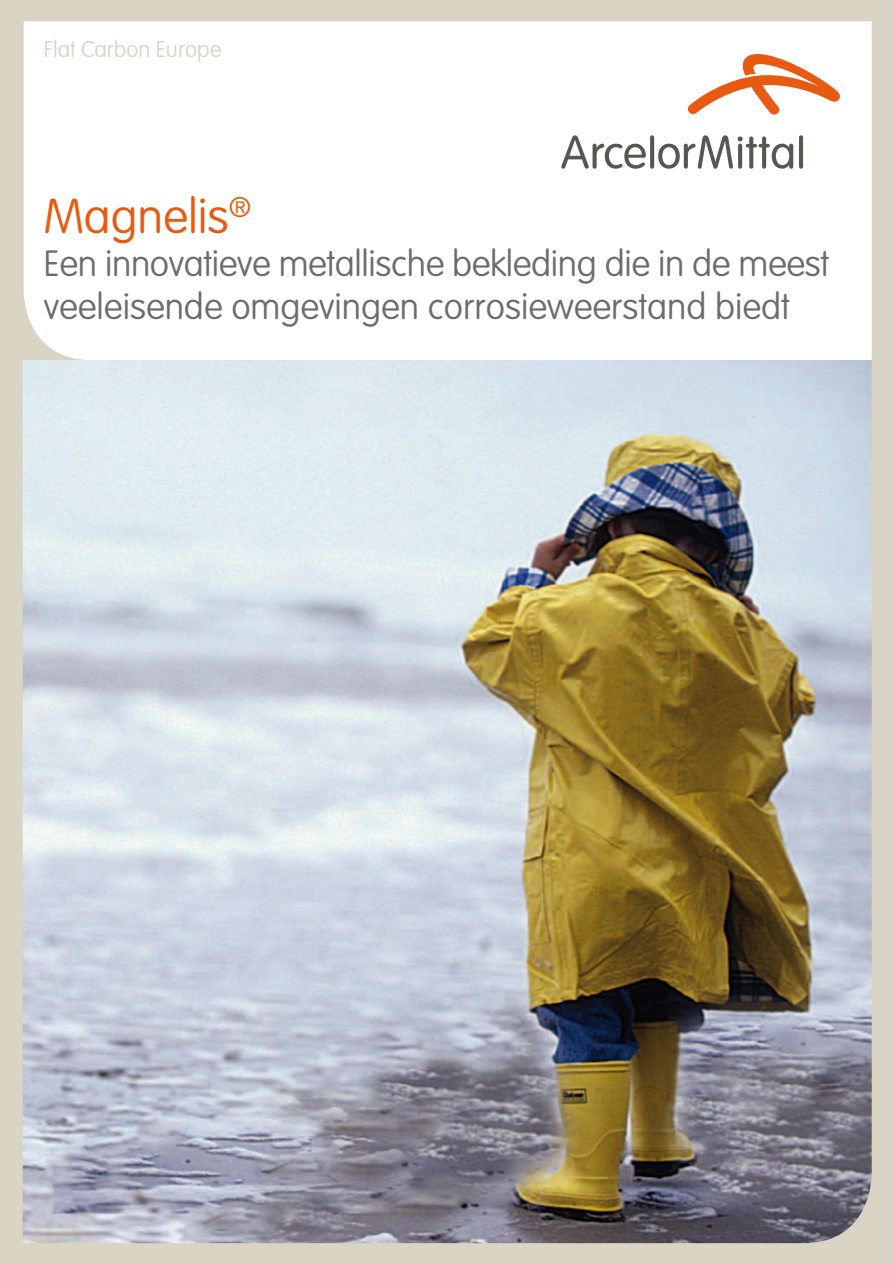
<style>
.page{position:relative;width:893px;height:1263px;background:#d9d4c3}
.page>*{position:absolute;margin:0;border:0;box-sizing:border-box;transform-origin:0 0}
.t1{font:100 48px "VAG Rounded";color:#e85911}
.t2{font:100 36px/43.2px "VAG Rounded";color:#6c6c6e}
.t3{font:100 22.5px "VAG Rounded";color:#d9d4c3}
</style>
<div class="page">
<div style="left:24px;top:21px;width:848px;height:339px;background:#fff"></div>
<img style="left:23px;top:360px;width:849px;height:883px">
<svg style="left:688px;top:54px;width:152px;height:61px;background:#f8ccb7"></svg>
<svg style="left:561px;top:135px;width:85px;height:34px;background:#cdcccb"></svg>
<svg style="left:650px;top:135px;width:4px;height:34px"></svg>
<svg style="left:658px;top:135px;width:135px;height:34px;background:#c7c6c4"></svg>
<hr style="left:799px;top:135px;width:4px;height:34px;background:#595551;border-radius:2px">
<p class="t3" style="left:44px;top:36px;width:179px">Flat Carbon Europe</p>
<h1 class="t1" style="left:44px;top:189px;width:209px">Magnelis<sup>®</sup></h1>
<p class="t2" style="left:44px;top:242px;width:786px">Een innovatieve metallische bekleding die in de meest veeleisende omgevingen corrosieweerstand biedt</p>
</div>
